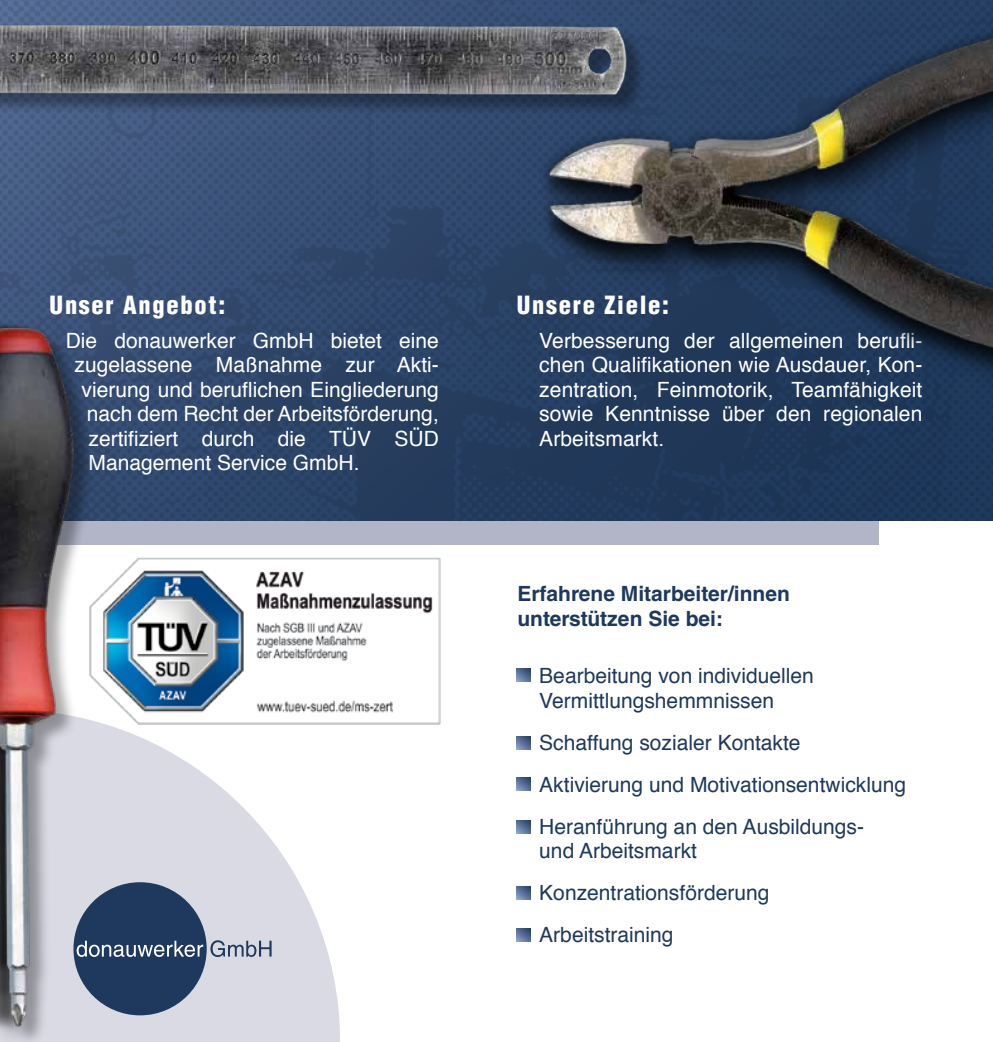
<style>
.page{position:relative;width:993px;height:1042px;background:#fff}
.page>*{position:absolute;margin:0;border:0;box-sizing:border-box;transform-origin:0 0}
.t1{font:900 condensed 24.5px "Helvetica LT Std";letter-spacing:.07em;color:#fff}
.t2{font:21px/24.5px "Helvetica";color:#fff;text-align:justify}
.t3{font:21px/42px "Helvetica";color:#1e395d}
.t4{font:700 21px/25.2px "Helvetica LT Std";color:#1e395d}
</style>
<div class="page">
<img style="left:103px;top:557px;width:338px;height:168px">
<svg style="left:103px;top:709px;width:237px;height:333px;fill:#d9dae4"></svg>
<div style="left:0;top:506px;width:878px;height:38px;background:#b1b5c7"></div>
<img style="left:0;top:150px;width:992px;height:371px">
<svg style="left:517px;top:668px;width:13px;height:14px"></svg>
<svg style="left:517px;top:736px;width:13px;height:13px"></svg>
<svg style="left:517px;top:778px;width:13px;height:13px"></svg>
<svg style="left:517px;top:820px;width:13px;height:14px"></svg>
<svg style="left:517px;top:886px;width:13px;height:13px"></svg>
<svg style="left:517px;top:928px;width:13px;height:14px"></svg>
<img style="left:0;top:321px;width:103px;height:721px">
<div style="left:73px;top:882px;width:134px;height:133px;background:#1e395d;border-radius:50%"></div>
<svg style="left:210px;top:940px;width:61px;height:17px"></svg>
<svg style="left:77px;top:940px;width:126px;height:17px"></svg>
<div style="left:0;top:0;width:647px;height:150px;background:#000;opacity:.34"></div>
<img style="left:0;top:0;width:528px;height:129px">
<img style="left:528px;top:0;width:464px;height:417px">
<p class="t1" style="left:50px;top:289px;width:177px">Unser Angebot:</p>
<p class="t1" style="left:517px;top:289px;width:153px">Unsere Ziele:</p>
<p class="t2" style="left:66px;top:329px;width:374px">Die donauwerker GmbH bietet eine</p>
<p class="t2" style="left:74px;top:353px;width:365px">zugelassene Maßnahme zur Akti-</p>
<p class="t2" style="left:81px;top:378px;width:358px">vierung und beruflichen Eingliederung</p>
<p class="t2" style="left:87px;top:402px;width:353px">nach dem Recht der Arbeitsförderung,</p>
<p class="t2" style="left:88px;top:427px;width:351px">zertifiziert durch die TÜV SÜD</p>
<p class="t2" style="left:88px;top:451px;width:272px">Management Service GmbH.</p>
<p class="t2" style="left:539px;top:329px;width:384px">Verbesserung der allgemeinen berufli&shy;chen Qualifikationen wie Ausdauer, Kon&shy;zentration, Feinmotorik, Teamfähigkeit sowie Kenntnisse über den regionalen Arbeitsmarkt.</p>
<p class="t4" style="left:517px;top:580px;width:274px">Erfahrene Mitarbeiter/innen unterstützen Sie bei:</p>
<p class="t3" style="left:539px;top:664px;width:276px;line-height:24.5px">Bearbeitung von individuellen<br>Vermittlungshemmnissen</p>
<p class="t3" style="left:539px;top:722px;width:368px">Schaffung sozialer Kontakte<br>Aktivierung und Motivationsentwicklung<br>Heranführung an den Ausbildungs-</p>
<p class="t3" style="left:539px;top:830px;width:231px">und Arbeitsmarkt<br>Konzentrationsförderung<br>Arbeitstraining</p>
</div>
